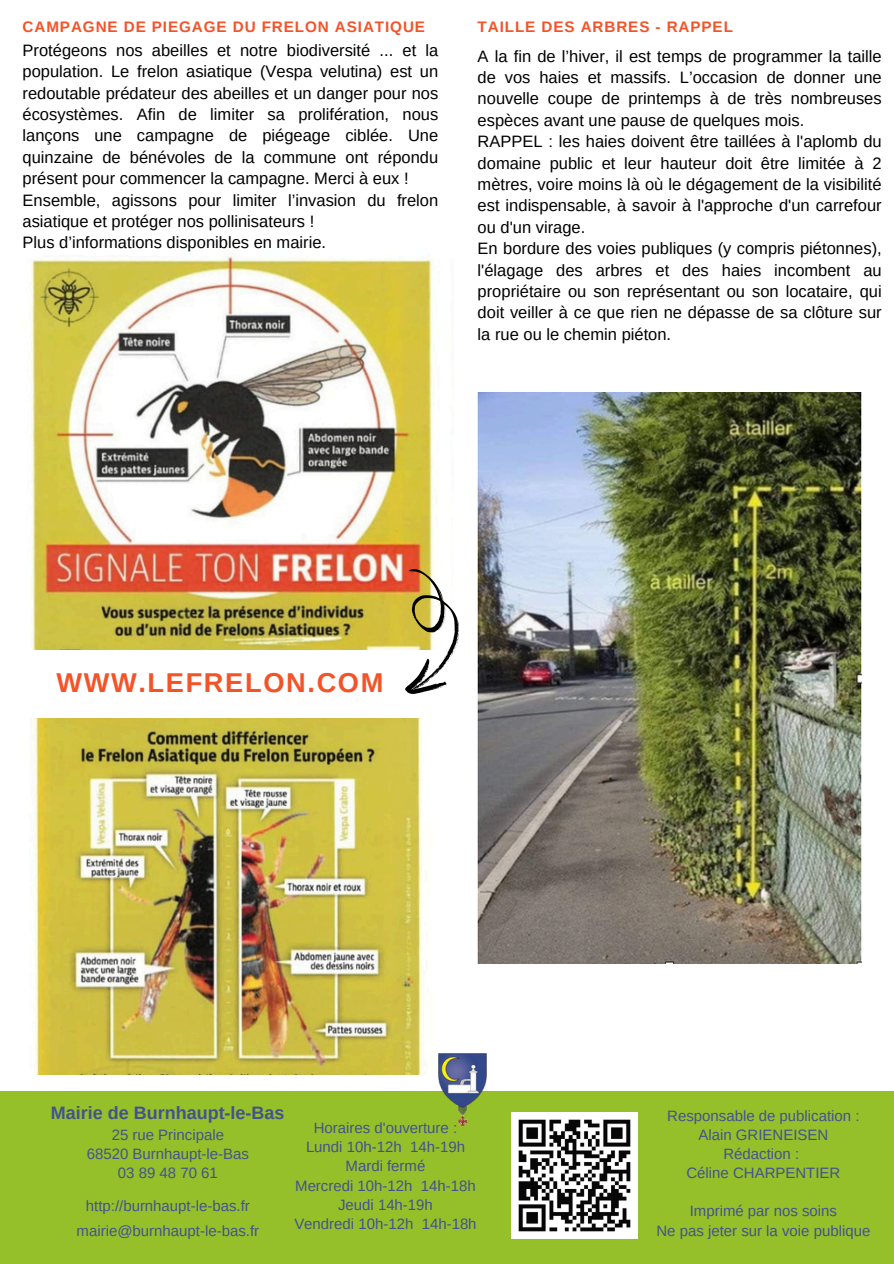
<style>
.page{position:relative;width:894px;height:1264px;background:#fff}
.page>*{position:absolute;margin:0;border:0;box-sizing:border-box;transform-origin:0 0}
.t1{font:700 27.15px "Arimo";letter-spacing:.06em;color:#f45328}
.t2{font:700 18px "Arimo";color:#425290}
.t3{font:16.5px/21.3px "Arimo";color:#000}
.t4{font:700 15.15px "Arimo";letter-spacing:.06em;color:#f45328}
.t5{font:15px/19.4px "Arimo";color:#425290;text-align:center}
</style>
<div class="page">
<div style="left:0;top:1091px;width:893px;height:172px;background:#95c02a"></div>
<img style="left:511px;top:1112px;width:126px;height:126px">
<img style="left:438px;top:1053px;width:48px;height:72px">
<svg style="left:559px;top:392px;width:83px;height:1px"></svg>
<svg style="left:800px;top:392px;width:60px;height:1px"></svg>
<img style="left:31px;top:256px;width:403px;height:393px">
<img style="left:33px;top:718px;width:390px;height:355px">
<img style="left:477px;top:393px;width:384px;height:570px">
<svg style="left:405px;top:569px;width:54px;height:125px"></svg>
<p class="t4" style="left:23px;top:18px;width:404px">CAMPAGNE DE PIEGAGE DU FRELON ASIATIQUE</p>
<p class="t3" style="left:23px;top:39px;width:417px">Protégeons nos abeilles et notre biodiversité ... et la population. Le frelon asiatique (Vespa velutina) est un redoutable prédateur des abeilles et un danger pour nos écosystèmes. Afin de limiter sa prolifération, nous lançons une campagne de piégeage ciblée. Une quinzaine de bénévoles de la commune ont répondu présent pour commencer la campagne. Merci à eux !<br>Ensemble, agissons pour limiter l’invasion du frelon asiatique et protéger nos pollinisateurs !<br>Plus d’informations disponibles en mairie.</p>
<h1 class="t4" style="left:477px;top:18px;width:257px">TAILLE DES ARBRES - RAPPEL</h1>
<p class="t3" style="left:477px;top:45px;width:405px">A la fin de l’hiver, il est temps de programmer la taille de vos haies et massifs. L’occasion de donner une nouvelle coupe de printemps à de très nombreuses espèces avant une pause de quelques mois.<br>RAPPEL : les haies doivent être taillées à l'aplomb du domaine public et leur hauteur doit être limitée à 2 mètres, voire moins là où le dégagement de la visibilité est indispensable, à savoir à l'approche d'un carrefour ou d'un virage.<br>En bordure des voies publiques (y compris piétonnes), l'élagage des arbres et des haies incombent au propriétaire ou son représentant ou son locataire, qui doit veiller à ce que rien ne dépasse de sa clôture sur la rue ou le chemin piéton.</p>
<p class="t1" style="left:56px;top:668px;width:328px">WWW.LEFRELON.COM</p>
<p class="t2" style="left:51px;top:1102px;width:235px">Mairie de Burnhaupt-le-Bas</p>
<p class="t5" style="left:87px;top:1124px;width:164px">25 rue Principale<br>68520 Burnhaupt-le-Bas<br>03 89 48 70 61</p>
<p class="t5" style="left:77px;top:1193px;width:184px;line-height:24.9px">http://burnhaupt-le-bas.fr mairie@burnhaupt-le-bas.fr</p>
<h3 class="t5" style="left:313px;top:1118px;width:145px">Horaires d'ouverture :</h3>
<h3 class="t5" style="left:306px;top:1137px;width:160px">Lundi 10h-12h 14h-19h</h3>
<h2 class="t5" style="left:345px;top:1156px;width:81px">Mardi fermé</h2>
<h2 class="t5" style="left:295px;top:1175px;width:182px">Mercredi 10h-12h 14h-18h</h2>
<p class="t5" style="left:338px;top:1194px;width:96px">Jeudi 14h-19h</p>
<p class="t5" style="left:294px;top:1213px;width:184px">Vendredi 10h-12h 14h-18h</p>
<p class="t5" style="left:667px;top:1105px;width:194px">Responsable de publication :</p>
<p class="t5" style="left:698px;top:1124px;width:131px">Alain GRIENEISEN</p>
<p class="t5" style="left:723px;top:1144px;width:77px">Rédaction :</p>
<p class="t5" style="left:686px;top:1163px;width:155px">Céline CHARPENTIER</p>
<p class="t5" style="left:689px;top:1201px;width:149px">Imprimé par nos soins</p>
<p class="t5" style="left:656px;top:1220px;width:215px">Ne pas jeter sur la voie publique</p>
</div>
